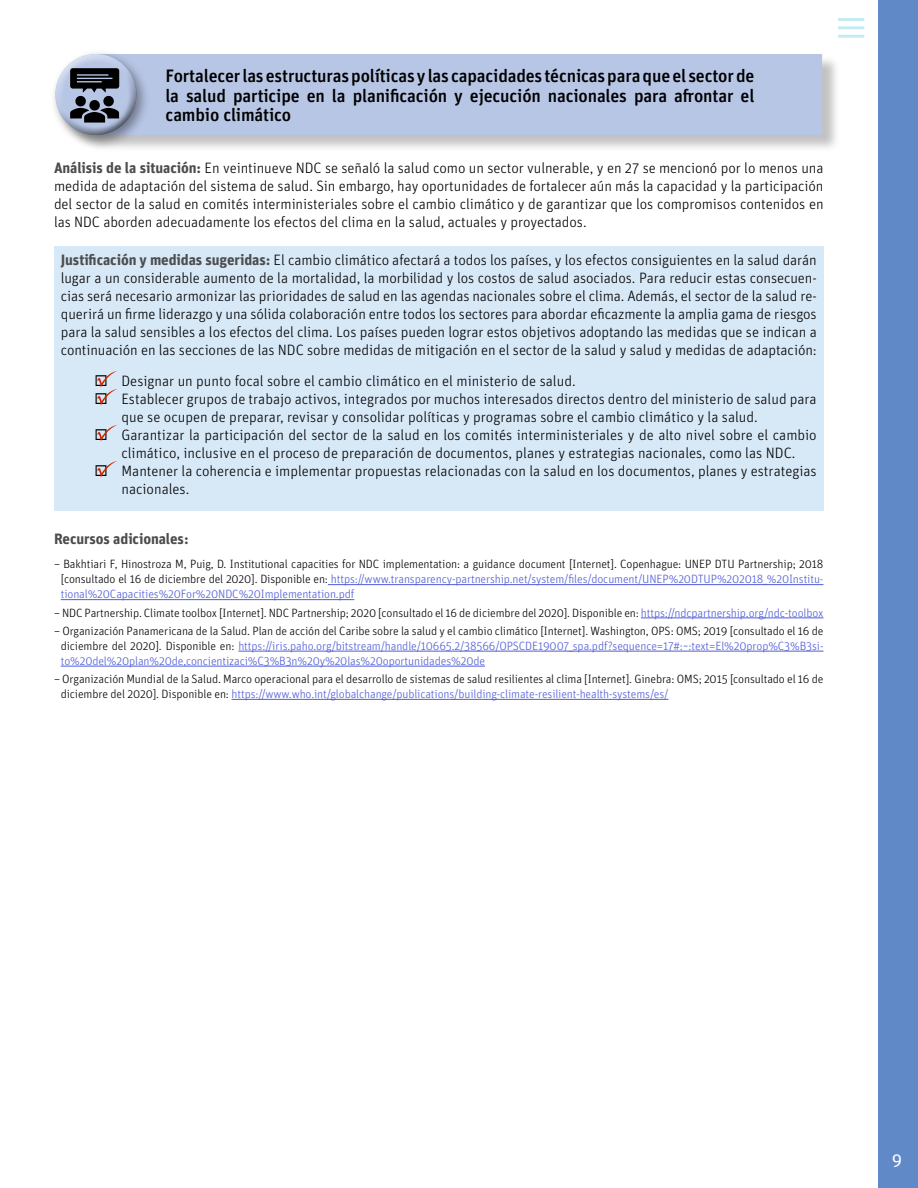
<style>
.page{position:relative;width:918px;height:1188px;background:#fff}
.page>*{position:absolute;margin:0;border:0;box-sizing:border-box;transform-origin:0 0}
.t1{font:500 18px/19.5px "Unit OT";letter-spacing:-.01em;color:#000;text-align:justify}
.t2{font:18px "Unit OT";color:#fff}
.t3{font:300 15px/18px "Unit OT";color:#000;text-align:justify}
.t4{font:700 15px "Unit OT";letter-spacing:-.005em;color:#4d4d4d}
.t5{font:300 12px/15px "Unit OT";letter-spacing:-.01em;color:#000;text-align:justify}
.t6{font:300 12px/15px "Unit OT";letter-spacing:-.01em;color:#4f5cd6;text-align:justify}
.s1{font-weight:700;color:#4d4d4d}
.s2{color:#4f5cd6}
.s3{color:#000}
</style>
<div class="page">
<div style="left:878px;top:0;width:40px;height:1188px;background:#5f89c7"></div>
<hr style="left:838px;top:18px;width:26px;height:3px;background:#c5eaf1">
<hr style="left:838px;top:35px;width:26px;height:3px;background:#c5eaf1">
<hr style="left:838px;top:26px;width:26px;height:3px;background:#c5eaf1">
<hr style="left:328px;top:584px;width:495px;height:1px;background:#4f5cd6">
<hr style="left:61px;top:599px;width:293px;height:1px;background:#4f5cd6">
<hr style="left:641px;top:618px;width:182px;height:1px;background:#4f5cd6">
<hr style="left:238px;top:651px;width:586px;height:1px;background:#4f5cd6">
<hr style="left:61px;top:666px;width:424px;height:1px;background:#4f5cd6">
<hr style="left:232px;top:699px;width:436px;height:1px;background:#4f5cd6">
<div style="left:54px;top:246px;width:770px;height:265px;background:#d7e8f7"></div>
<div style="left:57px;top:55px;width:783px;height:98px;background:#808080;opacity:.48"></div>
<div style="left:151px;top:54px;width:671px;height:81px;background:#b8c6e6"></div>
<div style="left:50px;top:48px;width:101px;height:101px;background:#000;opacity:.4"></div>
<div style="left:47px;top:45px;width:89px;height:73px;background:#fff;opacity:.75"></div>
<div style="left:55px;top:69px;width:90px;height:67px;background:#000;opacity:.75"></div>
<svg style="left:70px;top:68px;width:49px;height:55px"></svg>
<svg style="left:97px;top:371px;width:20px;height:35px"></svg>
<svg style="left:97px;top:425px;width:20px;height:17px"></svg>
<svg style="left:97px;top:461px;width:20px;height:17px"></svg>
<p class="t1" style="left:165px;top:66px;width:591px">Fortalecer las estructuras políticas y las capacidades técnicas para que el sector de la salud participe en la planificación y ejecución nacionales para afrontar el cambio climático</p>
<p class="t3" style="left:54px;top:159px;width:771px"><span class="s1">Análisis de la situación:</span> En veintinueve NDC se señaló la salud como un sector vulnerable, y en 27 se mencionó por lo menos una medida de adaptación del sistema de salud. Sin embargo, hay oportunidades de fortalecer aún más la capacidad y la participación del sector de la salud en comités interministeriales sobre el cambio climático y de garantizar que los compromisos contenidos en las NDC aborden adecuadamente los efectos del clima en la salud, actuales y proyectados.</p>
<p class="t3" style="left:61px;top:251px;width:758px"><span class="s1">Justificación y medidas sugeridas:</span> El cambio climático afectará a todos los países, y los efectos consiguientes en la salud darán lugar a un considerable aumento de la mortalidad, la morbilidad y los costos de salud asociados. Para reducir estas consecuen&shy;cias será necesario armonizar las prioridades de salud en las agendas nacionales sobre el clima. Además, el sector de la salud re&shy;querirá un firme liderazgo y una sólida colaboración entre todos los sectores para abordar eficazmente la amplia gama de riesgos para la salud sensibles a los efectos del clima. Los países pueden lograr estos objetivos adoptando las medidas que se indican a continuación en las secciones de las NDC sobre medidas de mitigación en el sector de la salud y salud y medidas de adaptación:</p>
<p class="t3" style="left:94px;top:372px;width:483px">◻ Designar un punto focal sobre el cambio climático en el ministerio de salud.</p>
<p class="t3" style="left:122px;top:390px;width:697px;text-indent:-27px">◻ Establecer grupos de trabajo activos, integrados por muchos interesados directos dentro del ministerio de salud para que se ocupen de preparar, revisar y consolidar políticas y programas sobre el cambio climático y la salud.</p>
<p class="t3" style="left:94px;top:426px;width:724px;text-align:center">◻ Garantizar la participación del sector de la salud en los comités interministeriales y de alto nivel sobre el cambio climático, inclusive en el proceso de preparación de documentos, planes y estrategias nacionales, como las NDC.</p>
<p class="t3" style="left:122px;top:462px;width:697px;text-indent:-27px">◻ Mantener la coherencia e implementar propuestas relacionadas con la salud en los documentos, planes y estrategias nacionales.</p>
<p class="t4" style="left:54px;top:529px;width:136px">Recursos adicionales:</p>
<p class="t5" style="left:61px;top:557px;width:764px;text-indent:-7px">– Bakhtiari F, Hinostroza M, Puig, D. Institutional capacities for NDC implementation: a guidance document [Internet]. Copenhague: UNEP DTU Partnership; 2018 [consultado el 16 de diciembre del 2020]. Disponible en: <span class="s2">https://www.transparency-partnership.net/system/files/document/UNEP%20DTUP%202018_%20Institu&shy;tional%20Capacities%20For%20NDC%20Implementation.pdf</span></p>
<p class="t5" style="left:54px;top:605px;width:771px">– NDC Partnership. Climate toolbox [Internet]. NDC Partnership; 2020 [consultado el 16 de diciembre del 2020]. Disponible en: <span class="s2">https://ndcpartnership.org/ndc-toolbox</span></p>
<p class="t6" style="left:61px;top:623px;width:764px;text-indent:-7px"><span class="s3">– Organización Panamericana de la Salud. Plan de acción del Caribe sobre la salud y el cambio climático [Internet]. Washington, OPS: OMS; 2019 [consultado el 16 de diciembre del 2020]. Disponible en:</span> https://iris.paho.org/bitstream/handle/10665.2/38566/OPSCDE19007_spa.pdf?sequence=17#:~:text=El%20prop%C3%B3si&shy;to%20del%20plan%20de,concientizaci%C3%B3n%20y%20las%20oportunidades%20de</p>
<p class="t5" style="left:61px;top:672px;width:764px;text-indent:-7px">– Organización Mundial de la Salud. Marco operacional para el desarrollo de sistemas de salud resilientes al clima [Internet]. Ginebra: OMS; 2015 [consultado el 16 de diciembre del 2020]. Disponible en: <span class="s2">https://www.who.int/globalchange/publications/building-climate-resilient-health-systems/es/</span></p>
<p class="t2" style="left:892px;top:1148px;width:12px">9</p>
</div>
